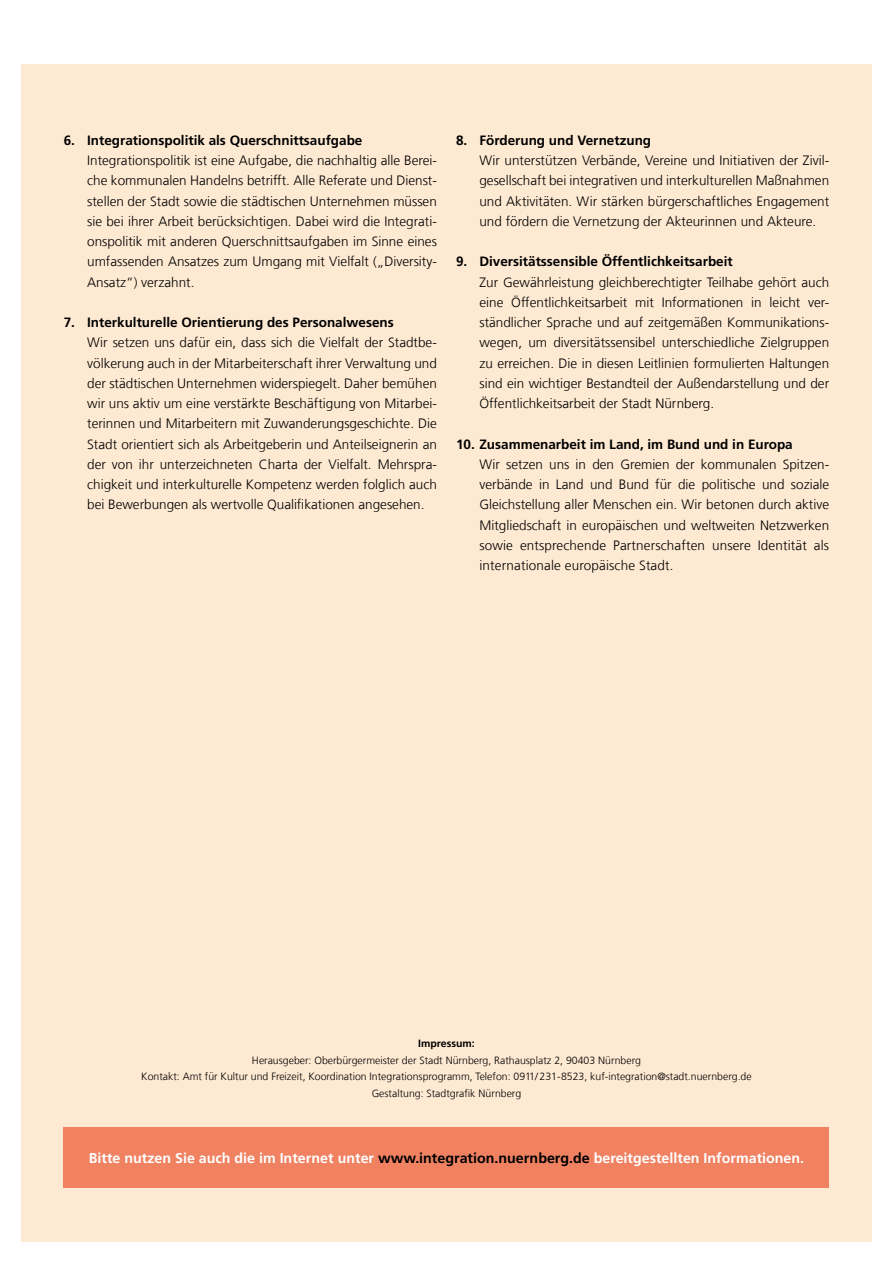
<style>
.page{position:relative;width:893px;height:1263px;background:#fff}
.page>*{position:absolute;margin:0;border:0;box-sizing:border-box;transform-origin:0 0}
.Absatzformat_3{font:700 14.25px "Frutiger LT Std";color:#fff}
.StN__Copytext_9_12_5_pt{font:300 13.5px/20.2px "Frutiger LT Com";color:#000;text-align:justify}
.StN__Copytext_9_12_5_pt-2{font:700 13.5px "Frutiger LT Com";color:#000}
.StN__Copytext_7_5_10_pt{font:300 10.5px "Frutiger LT Com";color:#000}
.StN__Copytext_7_5_10_pt-2{font:700 10.5px "Frutiger LT Com";color:#000}
.s1{color:#000}
</style>
<div class="page">
<div style="left:21px;top:64px;width:851px;height:1178px;background:#fee9d2"></div>
<div style="left:64px;top:1127px;width:765px;height:61px;background:#f08161"></div>
<p class="StN__Copytext_9_12_5_pt-2" style="left:64px;top:132px;width:300px">6. Integrationspolitik als Querschnittsaufgabe</p>
<p class="StN__Copytext_9_12_5_pt" style="left:87px;top:150px;width:351px">Integrationspolitik ist eine Aufgabe, die nachhaltig alle Berei&shy;che kommunalen Handelns betrifft. Alle Referate und Dienst&shy;stellen der Stadt sowie die städtischen Unternehmen müssen sie bei ihrer Arbeit berücksichtigen. Dabei wird die Integrati&shy;onspolitik mit anderen Querschnittsaufgaben im Sinne eines umfassenden Ansatzes zum Umgang mit Vielfalt („Diversity-Ansatz“) verzahnt.</p>
<p class="StN__Copytext_9_12_5_pt-2" style="left:64px;top:314px;width:331px">7. Interkulturelle Orientierung des Personalwesens</p>
<p class="StN__Copytext_9_12_5_pt" style="left:87px;top:333px;width:351px">Wir setzen uns dafür ein, dass sich die Vielfalt der Stadtbe&shy;völkerung auch in der Mitarbeiterschaft ihrer Verwaltung und der städtischen Unternehmen widerspiegelt. Daher bemühen wir uns aktiv um eine verstärkte Beschäftigung von Mitarbei&shy;terinnen und Mitarbeitern mit Zuwanderungsgeschichte. Die Stadt orientiert sich als Arbeitgeberin und Anteilseignerin an der von ihr unterzeichneten Charta der Vielfalt. Mehrspra&shy;chigkeit und interkulturelle Kompetenz werden folglich auch bei Bewerbungen als wertvolle Qualifikationen angesehen.</p>
<p class="StN__Copytext_9_12_5_pt-2" style="left:456px;top:132px;width:197px">8. Förderung und Vernetzung</p>
<p class="StN__Copytext_9_12_5_pt" style="left:479px;top:150px;width:351px">Wir unterstützen Verbände, Vereine und Initiativen der Zivil&shy;gesellschaft bei integrativen und interkulturellen Maßnahmen und Aktivitäten. Wir stärken bürgerschaftliches Engagement und fördern die Vernetzung der Akteurinnen und Akteure.</p>
<p class="StN__Copytext_9_12_5_pt-2" style="left:456px;top:254px;width:278px">9. Diversitätssensible Öffentlichkeitsarbeit</p>
<p class="StN__Copytext_9_12_5_pt" style="left:479px;top:272px;width:351px">Zur Gewährleistung gleichberechtigter Teilhabe gehört auch eine Öffentlichkeitsarbeit mit Informationen in leicht ver&shy;ständlicher Sprache und auf zeitgemäßen Kommunikations&shy;wegen, um diversitätssensibel unterschiedliche Zielgruppen zu erreichen. Die in diesen Leitlinien formulierten Haltungen sind ein wichtiger Bestandteil der Außendarstellung und der Öffentlichkeitsarbeit der Stadt Nürnberg.</p>
<p class="StN__Copytext_9_12_5_pt-2" style="left:456px;top:436px;width:338px">10. Zusammenarbeit im Land, im Bund und in Europa</p>
<p class="StN__Copytext_9_12_5_pt" style="left:479px;top:454px;width:351px">Wir setzen uns in den Gremien der kommunalen Spitzen&shy;verbände in Land und Bund für die politische und soziale Gleichstellung aller Menschen ein. Wir betonen durch aktive Mitgliedschaft in europäischen und weltweiten Netzwerken sowie entsprechende Partnerschaften unsere Identität als internationale europäische Stadt.</p>
<p class="StN__Copytext_7_5_10_pt-2" style="left:418px;top:1037px;width:58px">Impressum:</p>
<p class="StN__Copytext_7_5_10_pt" style="left:252px;top:1054px;width:390px">Herausgeber: Oberbürgermeister der Stadt Nürnberg, Rathausplatz 2, 90403 Nürnberg</p>
<p class="StN__Copytext_7_5_10_pt" style="left:141px;top:1070px;width:612px">Kontakt: Amt für Kultur und Freizeit, Koordination Integrationsprogramm, Telefon: 0911/231-8523, kuf-integration@stadt.nuernberg.de</p>
<p class="StN__Copytext_7_5_10_pt" style="left:372px;top:1087px;width:151px">Gestaltung: Stadtgrafik Nürnberg</p>
<p class="Absatzformat_3" style="left:89px;top:1149px;width:717px">Bitte nutzen Sie auch die im Internet unter <span class="s1">www.integration.nuernberg.de</span> bereitgestellten Informationen.</p>
</div>
